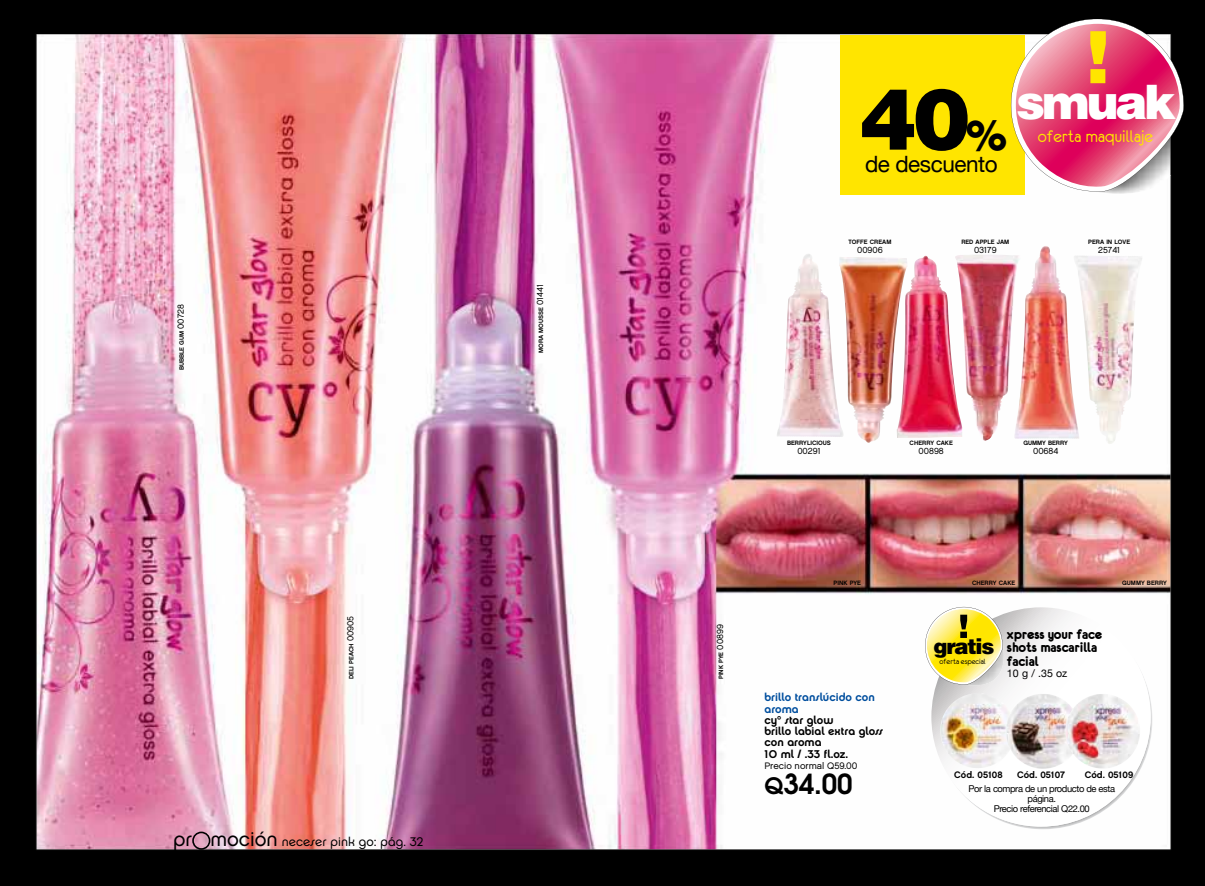
<style>
.page{position:relative;width:1205px;height:886px;background:#000}
.page>*{position:absolute;margin:0;border:0;box-sizing:border-box;transform-origin:0 0}
.t1{font:900 85px "Helvetica LT Std";color:#000}
.t2{font:900 47.5px "Helvetica LT Std";letter-spacing:-.06em;color:#fff}
.t3{font:600 27.5px "Avant Garde";color:#000}
.t4{font:22.5px "Helvetica Neue";letter-spacing:-.02em;color:#000}
.t5{font:900 21.25px "Helvetica LT Std";letter-spacing:-.06em;color:#000}
.t6{font:18.75px "Eurofurenceregular";color:#ffe500}
.t7{font:15px/13.8px "Eurofurencebold";letter-spacing:-.01em;color:#000}
.t8{font:12.5px "Chalet London Nineteen Seventy";color:#000}
.t9{font:11.25px/11.2px "Chalet New York Nineteen Seventy";color:#000}
.t10{font:10.62px "Helvetica Neue";color:#000}
.t11{font:9.38px/10px "Helvetica Neue";letter-spacing:-.045em;color:#000;text-align:center}
.t12{font:9.38px "Chalet New York Nineteen Sixty";color:#000}
.t13{font:9.38px "Chalet London Nineteen Sixty";color:#000}
.t14{font:8.75px "Chalet London Nineteen Sixty";color:#000}
.t15{font:8.38px "Eurofurenceregular";color:#000}
.t16{font:6.25px "Chalet New York Nineteen Sixty";color:#000}
.s1{font-family:"Chalet London Nineteen Sixty";font-size:8.75px}
.s2{font-size:20px}
.s3{font-size:40px}
.s4{color:#004e9e}
.s5{font-size:22.5px}
</style>
<div class="page">
<img style="left:35px;top:33px;width:1137px;height:818px">
<img style="left:950px;top:657px;width:202px;height:172px">
<svg style="left:931px;top:607px;width:219px;height:219px"></svg>
<img style="left:1003px;top:642px;width:2px;height:43px">
<svg style="left:921px;top:603px;width:82px;height:82px"></svg>
<img style="left:839px;top:257px;width:68px;height:186px">
<img style="left:1014px;top:247px;width:65px;height:192px">
<img style="left:953px;top:254px;width:68px;height:187px">
<img style="left:1073px;top:255px;width:70px;height:189px">
<img style="left:940px;top:693px;width:75px;height:75px">
<img style="left:1005px;top:694px;width:75px;height:75px">
<img style="left:1065px;top:694px;width:75px;height:74px">
<img style="left:896px;top:256px;width:66px;height:182px">
<div style="left:840px;top:35px;width:184px;height:160px;background:#ffe500"></div>
<img style="left:1185px;top:98px;width:3px;height:76px">
<svg style="left:1002px;top:11px;width:183px;height:182px"></svg>
<img style="left:776px;top:254px;width:68px;height:183px">
<svg style="left:192px;top:831px;width:18px;height:19px"></svg>
<p class="t16" style="left:178px;top:370px;width:68px;rotate:-90deg">BUBBLE GUM <span class="s1">00728</span></p>
<p class="t16" style="left:347px;top:679px;width:65px;rotate:-90deg">DELI PEACH <span class="s1">00905</span></p>
<p class="t8" style="left:173px;top:834px;width:251px"><span class="s2">pr moción</span> neceser pink go: pág. 32</p>
<p class="t16" style="left:537px;top:353px;width:70px;rotate:-90deg">MORA MOUSSE <span class="s1">01441</span></p>
<p class="t1" style="left:860px;top:64px;width:148px">40<span class="s3">%</span></p>
<p class="t4" style="left:865px;top:151px;width:134px">de descuento</p>
<p class="t2" style="left:1016px;top:70px;width:162px">smuak</p>
<p class="t6" style="left:1038px;top:127px;width:117px">oferta maquillaje</p>
<p class="t16" style="left:848px;top:238px;width:44px">TOFFE CREAM</p>
<p class="t14" style="left:857px;top:245px;width:27px">00906</p>
<p class="t16" style="left:961px;top:238px;width:50px">RED APPLE JAM</p>
<p class="t14" style="left:974px;top:245px;width:24px">03179</p>
<p class="t16" style="left:1088px;top:238px;width:43px">PERA IN LOVE</p>
<p class="t14" style="left:1098px;top:245px;width:23px">25741</p>
<p class="t16" style="left:787px;top:439px;width:45px">BERRYLICIOUS</p>
<p class="t14" style="left:797px;top:446px;width:25px">00291</p>
<p class="t16" style="left:909px;top:439px;width:45px">CHERRY CAKE</p>
<p class="t14" style="left:918px;top:446px;width:27px">00898</p>
<p class="t16" style="left:1023px;top:439px;width:46px">GUMMY BERRY</p>
<p class="t14" style="left:1033px;top:446px;width:27px">00684</p>
<p class="t16" style="left:717px;top:679px;width:56px;rotate:-90deg">PINK PYE <span class="s1">00899</span></p>
<p class="t16" style="left:833px;top:578px;width:29px">PINK PYE</p>
<p class="t16" style="left:972px;top:578px;width:45px">CHERRY CAKE</p>
<p class="t16" style="left:1122px;top:579px;width:46px">GUMMY BERRY</p>
<p class="t9" style="left:764px;top:692px;width:120px"><span class="s4">brillo translúcido con aroma<br></span>cyº star glow<br>brillo labial extra gloss con aroma<br>10 ml / .33 fl.oz.</p>
<p class="t13" style="left:764px;top:760px;width:94px">Precio normal Q59.00</p>
<p class="t3" style="left:764px;top:766px;width:90px"><span class="s5">Q</span>34.00</p>
<p class="t5" style="left:933px;top:632px;width:62px">gratis</p>
<p class="t15" style="left:939px;top:657px;width:48px">oferta especial</p>
<p class="t7" style="left:1007px;top:627px;width:97px">xpress your face shots mascarilla facial</p>
<p class="t10" style="left:1007px;top:667px;width:62px">10 g / .35 oz</p>
<p class="t12" style="left:954px;top:769px;width:50px">Cód. 05108</p>
<p class="t12" style="left:1017px;top:769px;width:49px">Cód. 05107</p>
<p class="t12" style="left:1085px;top:769px;width:50px">Cód. 05109</p>
<p class="t11" style="left:968px;top:784px;width:148px">Por la compra de un producto de esta página.<br>Precio referencial Q22.00</p>
</div>
